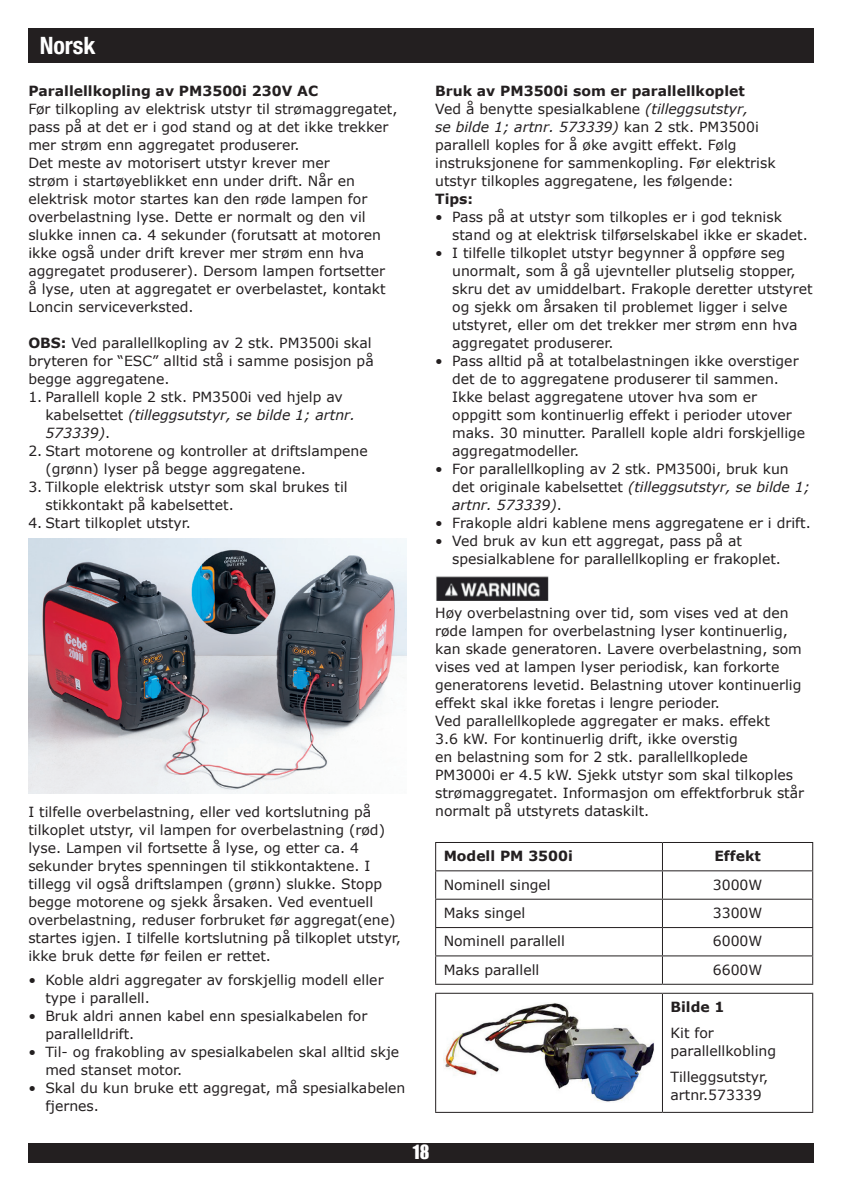
<style>
.page{position:relative;width:842px;height:1191px;background:#fff}
.page>*{position:absolute;margin:0;border:0;box-sizing:border-box;transform-origin:0 0}
.t1{font:700 condensed 24px "Helvetica Neue LT Std";color:#fff}
.t2{font:18px "Impact";color:#fff}
.t3{font:14px/18px "Verdana";color:#231f20}
.t4{font:700 14px "Verdana";color:#231f20}
.s1{font-weight:700}
.s2{font-style:italic}
</style>
<div class="page">
<div style="left:29px;top:1142px;width:785px;height:20px;background:#231f20"></div>
<div style="left:28px;top:28px;width:786px;height:34px;background:#231f20"></div>
<img style="left:28px;top:539px;width:379px;height:254px">
<img style="left:436px;top:576px;width:113px;height:24px">
<hr style="left:435px;top:842px;width:227px;height:1px;background:#231f20">
<hr style="left:662px;top:842px;width:151px;height:1px;background:#231f20">
<hr style="left:435px;top:870px;width:227px;height:1px;background:#231f20">
<hr style="left:662px;top:870px;width:151px;height:1px;background:#231f20">
<hr style="left:435px;top:898px;width:227px;height:1px;background:#231f20">
<hr style="left:662px;top:898px;width:151px;height:1px;background:#231f20">
<hr style="left:435px;top:927px;width:227px;height:1px;background:#231f20">
<hr style="left:662px;top:927px;width:151px;height:1px;background:#231f20">
<hr style="left:435px;top:955px;width:227px;height:1px;background:#231f20">
<svg style="left:435px;top:843px;width:1px;height:140px"></svg>
<hr style="left:662px;top:955px;width:151px;height:1px;background:#231f20">
<svg style="left:662px;top:843px;width:1px;height:140px"></svg>
<svg style="left:812px;top:843px;width:1px;height:140px"></svg>
<hr style="left:435px;top:983px;width:227px;height:1px;background:#231f20">
<hr style="left:662px;top:983px;width:151px;height:1px;background:#231f20">
<hr style="left:435px;top:992px;width:227px;height:1px;background:#231f20">
<hr style="left:435px;top:993px;width:1px;height:118px;background:#231f20">
<hr style="left:662px;top:992px;width:151px;height:1px;background:#231f20">
<hr style="left:662px;top:993px;width:1px;height:118px;background:#231f20">
<hr style="left:812px;top:993px;width:1px;height:118px;background:#231f20">
<hr style="left:435px;top:1111px;width:227px;height:1px;background:#231f20">
<hr style="left:662px;top:1111px;width:151px;height:1px;background:#231f20">
<img style="left:443px;top:1003px;width:211px;height:99px">
<h1 class="t1" style="left:40px;top:31px;width:57px">Norsk</h1>
<p class="t4" style="left:28px;top:82px;width:291px">Parallellkopling av PM3500i 230V AC</p>
<p class="t3" style="left:28px;top:100px;width:371px">Før tilkopling av elektrisk utstyr til strømaggregatet, pass på at det er i god stand og at det ikke trekker mer strøm enn aggregatet produserer.<br>Det meste av motorisert utstyr krever mer<br>strøm i startøyeblikket enn under drift. Når en elektrisk motor startes kan den røde lampen for overbelastning lyse. Dette er normalt og den vil slukke innen ca. 4 sekunder (forutsatt at motoren ikke også under drift krever mer strøm enn hva aggregatet produserer). Dersom lampen fortsetter<br>å lyse, uten at aggregatet er overbelastet, kontakt Loncin serviceverksted.</p>
<p class="t3" style="left:28px;top:334px;width:347px"><span class="s1">OBS:</span> Ved parallellkopling av 2 stk. PM3500i skal bryteren for “ESC” alltid stå i samme posisjon på begge aggregatene.</p>
<p class="t3" style="left:45px;top:388px;width:311px;text-indent:-17px">1. Parallell kople 2 stk. PM3500i ved hjelp av kabelsettet <span class="s2">(tilleggsutstyr, se bilde 1; artnr.<br>573339)</span>.</p>
<p class="t3" style="left:45px;top:442px;width:324px;text-indent:-17px">2. Start motorene og kontroller at driftslampene (grønn) lyser på begge aggregatene.</p>
<p class="t3" style="left:45px;top:478px;width:304px;text-indent:-17px">3. Tilkople elektrisk utstyr som skal brukes til stikkontakt på kabelsettet.</p>
<p class="t3" style="left:28px;top:514px;width:164px">4. Start tilkoplet utstyr.</p>
<p class="t3" style="left:435px;top:82px;width:342px"><span class="s1">Bruk av PM3500i som er parallellkoplet<br></span>Ved å benytte spesialkablene <span class="s2">(tilleggsutstyr,<br>se bilde 1; artnr. 573339)</span> kan 2 stk. PM3500i parallell koples for å øke avgitt effekt. Følg instruksjonene for sammenkopling. Før elektrisk utstyr tilkoples aggregatene, les følgende:</p>
<p class="t4" style="left:435px;top:190px;width:40px">Tips:</p>
<p class="t3" style="left:452px;top:208px;width:357px;text-indent:-17px">• Pass på at utstyr som tilkoples er i god teknisk stand og at elektrisk tilførselskabel ikke er skadet.</p>
<p class="t3" style="left:452px;top:244px;width:362px;text-indent:-17px">• I tilfelle tilkoplet utstyr begynner å oppføre seg unormalt, som å gå ujevnteller plutselig stopper, skru det av umiddelbart. Frakople deretter utstyret og sjekk om årsaken til problemet ligger i selve utstyret, eller om det trekker mer strøm enn hva aggregatet produserer.</p>
<p class="t3" style="left:452px;top:352px;width:355px;text-indent:-17px">• Pass alltid på at totalbelastningen ikke overstiger det de to aggregatene produserer til sammen.<br>Ikke belast aggregatene utover hva som er oppgitt som kontinuerlig effekt i perioder utover maks. 30 minutter. Parallell kople aldri forskjellige aggregatmodeller.</p>
<p class="t3" style="left:452px;top:460px;width:359px;text-indent:-17px">• For parallellkopling av 2 stk. PM3500i, bruk kun det originale kabelsettet <span class="s2">(tilleggsutstyr, se bilde 1; artnr. 573339)</span>.</p>
<p class="t3" style="left:435px;top:514px;width:377px">• Frakople aldri kablene mens aggregatene er i drift.</p>
<p class="t3" style="left:452px;top:532px;width:330px;text-indent:-17px">• Ved bruk av kun ett aggregat, pass på at spesialkablene for parallellkopling er frakoplet.</p>
<p class="t3" style="left:28px;top:803px;width:374px">I tilfelle overbelastning, eller ved kortslutning på tilkoplet utstyr, vil lampen for overbelastning (rød) lyse. Lampen vil fortsette å lyse, og etter ca. 4 sekunder brytes spenningen til stikkontaktene. I tillegg vil også driftslampen (grønn) slukke. Stopp begge motorene og sjekk årsaken. Ved eventuell overbelastning, reduser forbruket før aggregat(ene) startes igjen. I tilfelle kortslutning på tilkoplet utstyr, ikke bruk dette før feilen er rettet.</p>
<p class="t3" style="left:45px;top:971px;width:340px;text-indent:-17px">• Koble aldri aggregater av forskjellig modell eller type i parallell.</p>
<p class="t3" style="left:45px;top:1007px;width:324px;text-indent:-17px">• Bruk aldri annen kabel enn spesialkabelen for parallelldrift.</p>
<p class="t3" style="left:45px;top:1043px;width:355px;text-indent:-17px">• Til- og frakobling av spesialkabelen skal alltid skje med stanset motor.</p>
<p class="t3" style="left:45px;top:1079px;width:362px;text-indent:-17px">• Skal du kun bruke ett aggregat, må spesialkabelen fjernes.</p>
<p class="t3" style="left:435px;top:604px;width:370px">Høy overbelastning over tid, som vises ved at den røde lampen for overbelastning lyser kontinuerlig, kan skade generatoren. Lavere overbelastning, som vises ved at lampen lyser periodisk, kan forkorte generatorens levetid. Belastning utover kontinuerlig effekt skal ikke foretas i lengre perioder.<br>Ved parallellkoplede aggregater er maks. effekt<br>3.6 kW. For kontinuerlig drift, ikke overstig<br>en belastning som for 2 stk. parallellkoplede PM3000i er 4.5 kW. Sjekk utstyr som skal tilkoples strømaggregatet. Informasjon om effektforbruk står normalt på utstyrets dataskilt.</p>
<p class="t4" style="left:444px;top:847px;width:131px">Modell PM 3500i</p>
<p class="t4" style="left:714px;top:847px;width:48px">Effekt</p>
<p class="t3" style="left:444px;top:875px;width:109px">Nominell singel</p>
<p class="t3" style="left:713px;top:875px;width:51px">3000W</p>
<p class="t3" style="left:444px;top:904px;width:83px">Maks singel</p>
<p class="t3" style="left:713px;top:904px;width:51px">3300W</p>
<p class="t3" style="left:444px;top:932px;width:123px">Nominell parallell</p>
<p class="t3" style="left:713px;top:932px;width:51px">6000W</p>
<p class="t3" style="left:444px;top:960px;width:97px">Maks parallell</p>
<p class="t3" style="left:713px;top:960px;width:51px">6600W</p>
<p class="t4" style="left:670px;top:997px;width:56px">Bilde 1</p>
<p class="t3" style="left:670px;top:1024px;width:107px">Kit for parallellkobling</p>
<p class="t3" style="left:670px;top:1068px;width:99px">Tilleggsutstyr, artnr.573339</p>
<p class="t2" style="left:413px;top:1138px;width:18px">18</p>
</div>
